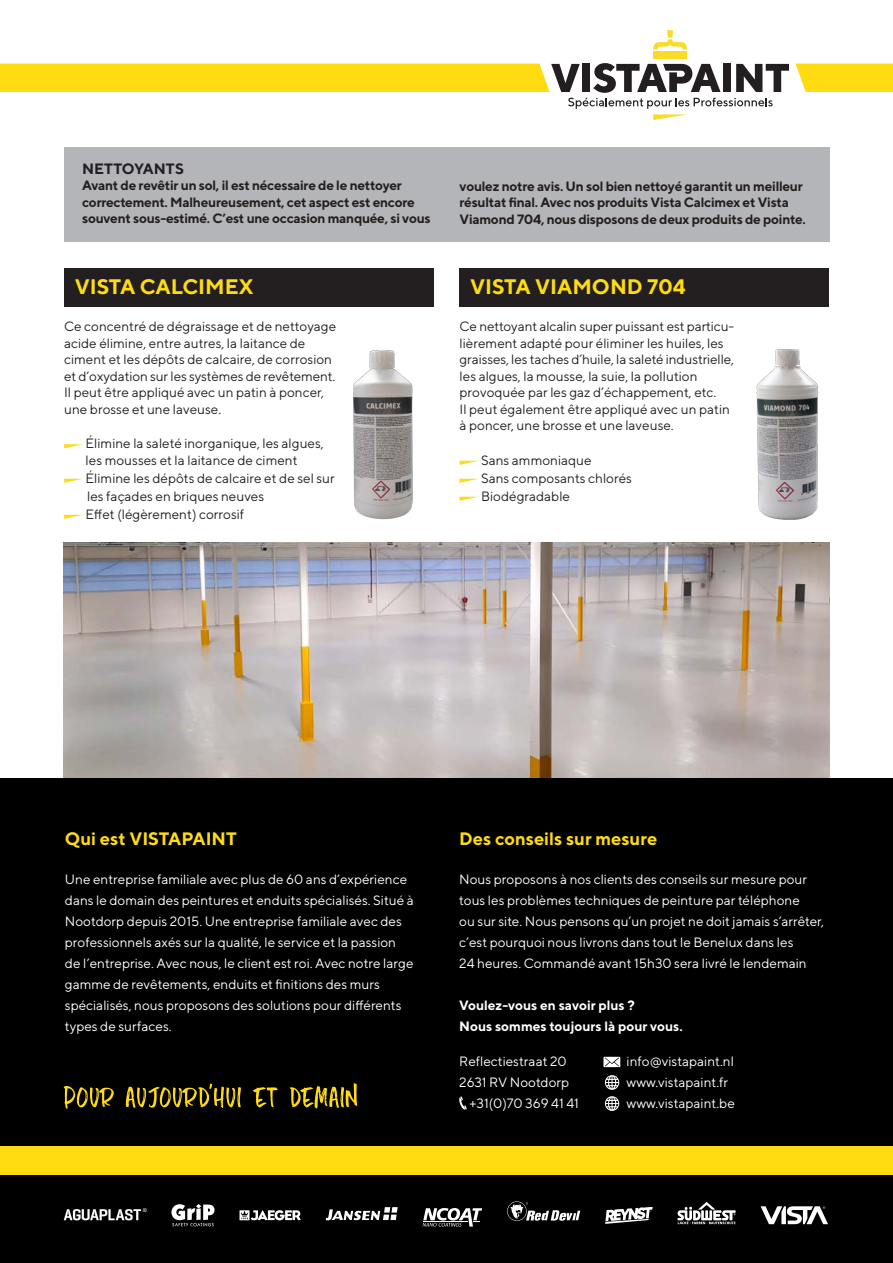
<style>
.page{position:relative;width:893px;height:1263px;background:#fff}
.page>*{position:absolute;margin:0;border:0;box-sizing:border-box;transform-origin:0 0}
.t1{font:700 21px "TT Norms";color:#ffdb12}
.t2{font:700 18px "TT Norms";color:#ffdb12}
.t3{font:700 15px "TT Norms";color:#231f20}
.t4{font:13.5px/21px "TT Norms";color:#fff}
.t5{font:13.5px/16.5px "TT Norms";color:#231f20}
.t6{font:700 13.5px/16.5px "TT Norms";letter-spacing:-.02em;color:#231f20}
.t7{font:700 13.5px/21px "TT Norms";color:#fff}
</style>
<div class="page">
<div style="left:64px;top:148px;width:765px;height:94px;background:#b4b5b8"></div>
<img style="left:64px;top:543px;width:765px;height:235px">
<div style="left:0;top:778px;width:893px;height:485px;background:#000"></div>
<div style="left:0;top:1146px;width:893px;height:28px;background:#ffdb12"></div>
<div style="left:795px;top:64px;width:98px;height:28px;background:#ffdb12"></div>
<div style="left:653px;top:51px;width:34px;height:7px;background:#fadb26"></div>
<svg style="left:653px;top:30px;width:34px;height:20px"></svg>
<svg style="left:0;top:63px;width:789px;height:57px"></svg>
<svg style="left:423px;top:1208px;width:59px;height:18px"></svg>
<svg style="left:605px;top:1207px;width:48px;height:17px"></svg>
<svg style="left:761px;top:1206px;width:67px;height:18px"></svg>
<svg style="left:239px;top:1210px;width:62px;height:10px"></svg>
<svg style="left:326px;top:1207px;width:72px;height:13px"></svg>
<svg style="left:507px;top:1201px;width:73px;height:20px"></svg>
<svg style="left:677px;top:1202px;width:59px;height:22px"></svg>
<svg style="left:171px;top:1204px;width:44px;height:22px"></svg>
<svg style="left:64px;top:1208px;width:82px;height:12px"></svg>
<svg style="left:459px;top:1096px;width:8px;height:14px"></svg>
<svg style="left:603px;top:1057px;width:17px;height:10px"></svg>
<svg style="left:605px;top:1075px;width:14px;height:15px"></svg>
<svg style="left:605px;top:1096px;width:14px;height:15px"></svg>
<svg style="left:64px;top:444px;width:19px;height:4px"></svg>
<svg style="left:64px;top:479px;width:18px;height:4px"></svg>
<svg style="left:64px;top:515px;width:18px;height:4px"></svg>
<svg style="left:460px;top:461px;width:17px;height:4px"></svg>
<svg style="left:460px;top:479px;width:17px;height:4px"></svg>
<svg style="left:460px;top:497px;width:17px;height:4px"></svg>
<div style="left:64px;top:268px;width:370px;height:38px;background:#231f20"></div>
<div style="left:459px;top:268px;width:370px;height:38px;background:#231f20"></div>
<img style="left:353px;top:350px;width:60px;height:170px">
<img style="left:756px;top:349px;width:63px;height:171px">
<svg style="left:64px;top:1083px;width:293px;height:25px"></svg>
<p class="t3" style="left:82px;top:159px;width:103px">NETTOYANTS</p>
<p class="t6" style="left:82px;top:177px;width:350px">Avant de revêtir un sol, il est nécessaire de le nettoyer correctement. Malheureusement, cet aspect est encore souvent sous-estimé. C’est une occasion manquée, si vous</p>
<p class="t6" style="left:460px;top:177px;width:348px">voulez notre avis. Un sol bien nettoyé garantit un meilleur résultat final. Avec nos produits Vista Calcimex et Vista<br>Viamond 704, nous disposons de deux produits de pointe.</p>
<p class="t1" style="left:75px;top:273px;width:180px">VISTA CALCIMEX</p>
<p class="t1" style="left:470px;top:273px;width:217px">VISTA VIAMOND 704</p>
<p class="t5" style="left:64px;top:318px;width:274px">Ce concentré de dégraissage et de nettoyage acide élimine, entre autres, la laitance de ciment et les dépôts de calcaire, de corrosion et d’oxydation sur les systèmes de revêtement.<br>Il peut être appliqué avec un patin à poncer, une brosse et une laveuse.</p>
<p class="t5" style="left:86px;top:435px;width:240px">Élimine la saleté inorganique, les algues, les mousses et la laitance de ciment</p>
<p class="t5" style="left:86px;top:469px;width:251px">Élimine les dépôts de calcaire et de sel sur</p>
<p class="t5" style="left:87px;top:487px;width:179px">les façades en briques neuves</p>
<p class="t5" style="left:86px;top:505px;width:160px">Effet (légèrement) corrosif</p>
<p class="t5" style="left:460px;top:318px;width:276px">Ce nettoyant alcalin super puissant est particu&shy;lièrement adapté pour éliminer les huiles, les graisses, les taches d’huile, la saleté industrielle, les algues, la mousse, la suie, la pollution provoquée par les gaz d’échappement, etc.<br>Il peut également être appliqué avec un patin à poncer, une brosse et une laveuse.</p>
<p class="t5" style="left:481px;top:451px;width:112px">Sans ammoniaque</p>
<p class="t5" style="left:481px;top:469px;width:152px">Sans composants chlorés</p>
<p class="t5" style="left:481px;top:487px;width:91px">Biodégradable</p>
<p class="t2" style="left:65px;top:827px;width:173px">Qui est VISTAPAINT</p>
<p class="t4" style="left:65px;top:868px;width:350px">Une entreprise familiale avec plus de 60 ans d’expérience dans le domain des peintures et enduits spécialisés. Situé à<br>Nootdorp depuis 2015. Une entreprise familiale avec des</p>
<p class="t4" style="left:65px;top:931px;width:350px">professionnels axés sur la qualité, le service et la passion de l’entreprise. Avec nous, le client est roi. Avec notre large gamme de revêtements, enduits et finitions des murs</p>
<p class="t4" style="left:65px;top:995px;width:338px">spécialisés, nous proposons des solutions pour différents types de surfaces.</p>
<p class="t2" style="left:459px;top:827px;width:200px">Des conseils sur mesure</p>
<p class="t4" style="left:459px;top:868px;width:366px">Nous proposons à nos clients des conseils sur mesure pour tous les problèmes techniques de peinture par téléphone<br>ou sur site. Nous pensons qu’un projet ne doit jamais s’arrêter, c’est pourquoi nous livrons dans tout le Benelux dans les<br>24 heures. Commandé avant 15h30 sera livré le lendemain</p>
<p class="t7" style="left:459px;top:994px;width:225px">Voulez-vous en savoir plus ?<br>Nous sommes toujours là pour vous.</p>
<p class="t4" style="left:459px;top:1050px;width:111px">Reflectiestraat 20<br>2631 RV Nootdorp</p>
<p class="t4" style="left:469px;top:1092px;width:111px">+31(0)70 369 41 41</p>
<p class="t4" style="left:627px;top:1050px;width:109px">info@vistapaint.nl</p>
<p class="t4" style="left:627px;top:1071px;width:103px">www.vistapaint.fr</p>
<p class="t4" style="left:627px;top:1092px;width:110px">www.vistapaint.be</p>
</div>
